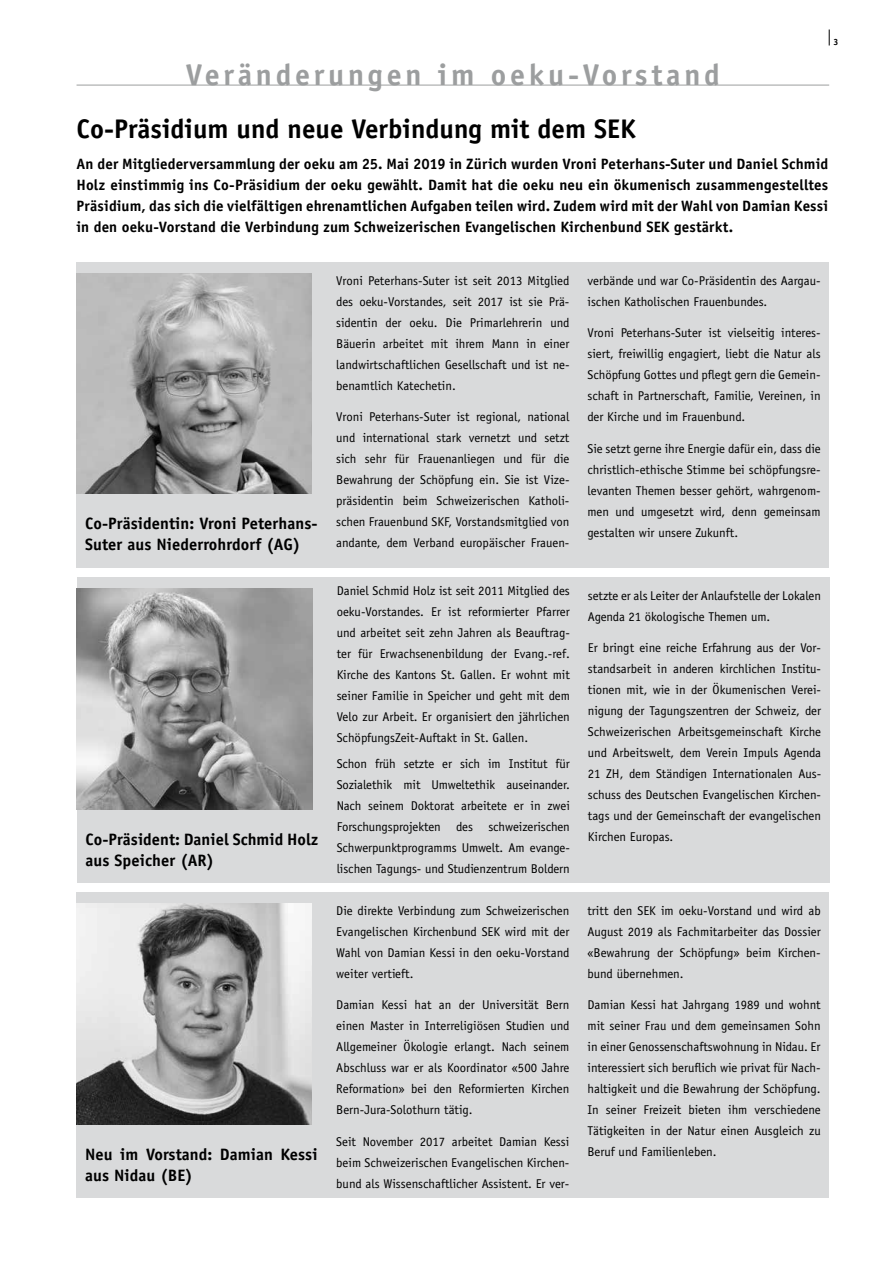
<style>
.page{position:relative;width:893px;height:1263px;background:#fff}
.page>*{position:absolute;margin:0;border:0;box-sizing:border-box;transform-origin:0 0}
.t1{font:700 30px "Officina Sans";letter-spacing:.125em;color:#9c9e9f}
.t2{font:700 27px "Officina Sans";color:#000}
.t3{font:700 16.5px/21px "Officina Sans";letter-spacing:.005em;color:#000}
.t4{font:700 15px/21px "Officina Sans";letter-spacing:.01em;color:#000;text-align:justify}
.t5{font:12.75px/21px "Officina Sans";color:#000;text-align:justify}
.t6{font:700 9px "Officina Sans";color:#000}
</style>
<div class="page">
<svg style="left:829px;top:30px;width:1px;height:15px"></svg>
<hr style="left:77px;top:85px;width:752px;height:1px;background:#9c9e9f">
<div style="left:77px;top:262px;width:752px;height:305px;background:#d9dadb"></div>
<img style="left:77px;top:273px;width:235px;height:221px">
<div style="left:77px;top:577px;width:753px;height:305px;background:#d9dadb"></div>
<img style="left:77px;top:588px;width:235px;height:221px">
<div style="left:77px;top:892px;width:752px;height:306px;background:#d9dadb"></div>
<img style="left:77px;top:904px;width:235px;height:220px">
<p class="t6" style="left:833px;top:37px;width:7px">3</p>
<h1 class="t1" style="left:186px;top:56px;width:535px">Veränderungen im oeku-Vorstand</h1>
<h2 class="t2" style="left:77px;top:112px;width:561px">Co-Präsidium und neue Verbindung mit dem SEK</h2>
<p class="t4" style="left:77px;top:153px;width:753px">An der Mitgliederversammlung der oeku am 25. Mai 2019 in Zürich wurden Vroni Peterhans-Suter und Daniel Schmid Holz einstimmig ins Co-Präsidium der oeku gewählt. Damit hat die oeku neu ein ökumenisch zusammengestelltes Präsidium, das sich die vielfältigen ehrenamtlichen Aufgaben teilen wird. Zudem wird mit der Wahl von Damian Kessi in den oeku-Vorstand die Verbindung zum Schweizerischen Evangelischen Kirchenbund SEK gestärkt.</p>
<p class="t3" style="left:85px;top:513px;width:234px">Co-Präsidentin: Vroni Peterhans-<br>Suter aus Niederrohrdorf (AG)</p>
<p class="t3" style="left:85px;top:828px;width:234px">Co-Präsident: Daniel Schmid Holz aus Speicher (AR)</p>
<p class="t3" style="left:85px;top:1143px;width:234px">Neu im Vorstand: Damian Kessi aus Nidau (BE)</p>
<p class="t5" style="left:336px;top:270px;width:235px">Vroni Peterhans-Suter ist seit 2013 Mitglied des oeku-Vorstandes, seit 2017 ist sie Prä&shy;sidentin der oeku. Die Primarlehrerin und Bäuerin arbeitet mit ihrem Mann in einer landwirtschaftlichen Gesellschaft und ist ne&shy;benamtlich Katechetin.</p>
<p class="t5" style="left:336px;top:406px;width:235px">Vroni Peterhans-Suter ist regional, national und international stark vernetzt und setzt sich sehr für Frauenanliegen und für die Bewahrung der Schöpfung ein. Sie ist Vize&shy;präsidentin beim Schweizerischen Katholi&shy;schen Frauenbund SKF, Vorstandsmitglied von andante, dem Verband europäischer Frauen-</p>
<p class="t5" style="left:337px;top:580px;width:235px">Daniel Schmid Holz ist seit 2011 Mitglied des oeku-Vorstandes. Er ist reformierter Pfarrer und arbeitet seit zehn Jahren als Beauftrag&shy;ter für Erwachsenenbildung der Evang.-ref.<br>Kirche des Kantons St. Gallen. Er wohnt mit seiner Familie in Speicher und geht mit dem Velo zur Arbeit. Er organisiert den jährlichen SchöpfungsZeit-Auftakt in St. Gallen.</p>
<p class="t5" style="left:337px;top:753px;width:235px">Schon früh setzte er sich im Institut für Sozialethik mit Umweltethik auseinander.<br>Nach seinem Doktorat arbeitete er in zwei Forschungsprojekten des schweizerischen Schwerpunktprogramms Umwelt. Am evange&shy;lischen Tagungs- und Studienzentrum Boldern</p>
<p class="t5" style="left:336px;top:900px;width:235px">Die direkte Verbindung zum Schweizerischen Evangelischen Kirchenbund SEK wird mit der Wahl von Damian Kessi in den oeku-Vorstand weiter vertieft.</p>
<p class="t5" style="left:336px;top:994px;width:235px">Damian Kessi hat an der Universität Bern einen Master in Interreligiösen Studien und Allgemeiner Ökologie erlangt. Nach seinem Abschluss war er als Koordinator «500 Jahre Reformation» bei den Reformierten Kirchen Bern-Jura-Solothurn tätig.</p>
<p class="t5" style="left:336px;top:1131px;width:235px">Seit November 2017 arbeitet Damian Kessi beim Schweizerischen Evangelischen Kirchen&shy;bund als Wissenschaftlicher Assistent. Er ver-</p>
<p class="t5" style="left:587px;top:270px;width:235px">verbände und war Co-Präsidentin des Aargau&shy;ischen Katholischen Frauenbundes.</p>
<p class="t5" style="left:587px;top:322px;width:235px">Vroni Peterhans-Suter ist vielseitig interes&shy;siert, freiwillig engagiert, liebt die Natur als Schöpfung Gottes und pflegt gern die Gemein&shy;schaft in Partnerschaft, Familie, Vereinen, in der Kirche und im Frauenbund.</p>
<p class="t5" style="left:587px;top:438px;width:235px">Sie setzt gerne ihre Energie dafür ein, dass die christlich-ethische Stimme bei schöpfungsre&shy;levanten Themen besser gehört, wahrgenom&shy;men und umgesetzt wird, denn gemeinsam gestalten wir unsere Zukunft.</p>
<p class="t5" style="left:588px;top:585px;width:235px">setzte er als Leiter der Anlaufstelle der Lokalen<br>Agenda 21 ökologische Themen um.</p>
<p class="t5" style="left:588px;top:637px;width:235px">Er bringt eine reiche Erfahrung aus der Vor&shy;standsarbeit in anderen kirchlichen Institu&shy;tionen mit, wie in der Ökumenischen Verei&shy;nigung der Tagungszentren der Schweiz, der Schweizerischen Arbeitsgemeinschaft Kirche und Arbeitswelt, dem Verein Impuls Agenda 21 ZH, dem Ständigen Internationalen Aus&shy;schuss des Deutschen Evangelischen Kirchen&shy;tags und der Gemeinschaft der evangelischen Kirchen Europas.</p>
<p class="t5" style="left:587px;top:900px;width:235px">tritt den SEK im oeku-Vorstand und wird ab August 2019 als Fachmitarbeiter das Dossier «Bewahrung der Schöpfung» beim Kirchen&shy;bund übernehmen.</p>
<p class="t5" style="left:587px;top:994px;width:235px">Damian Kessi hat Jahrgang 1989 und wohnt mit seiner Frau und dem gemeinsamen Sohn in einer Genossenschaftswohnung in Nidau. Er interessiert sich beruflich wie privat für Nach&shy;haltigkeit und die Bewahrung der Schöpfung.<br>In seiner Freizeit bieten ihm verschiedene Tätigkeiten in der Natur einen Ausgleich zu Beruf und Familienleben.</p>
</div>
